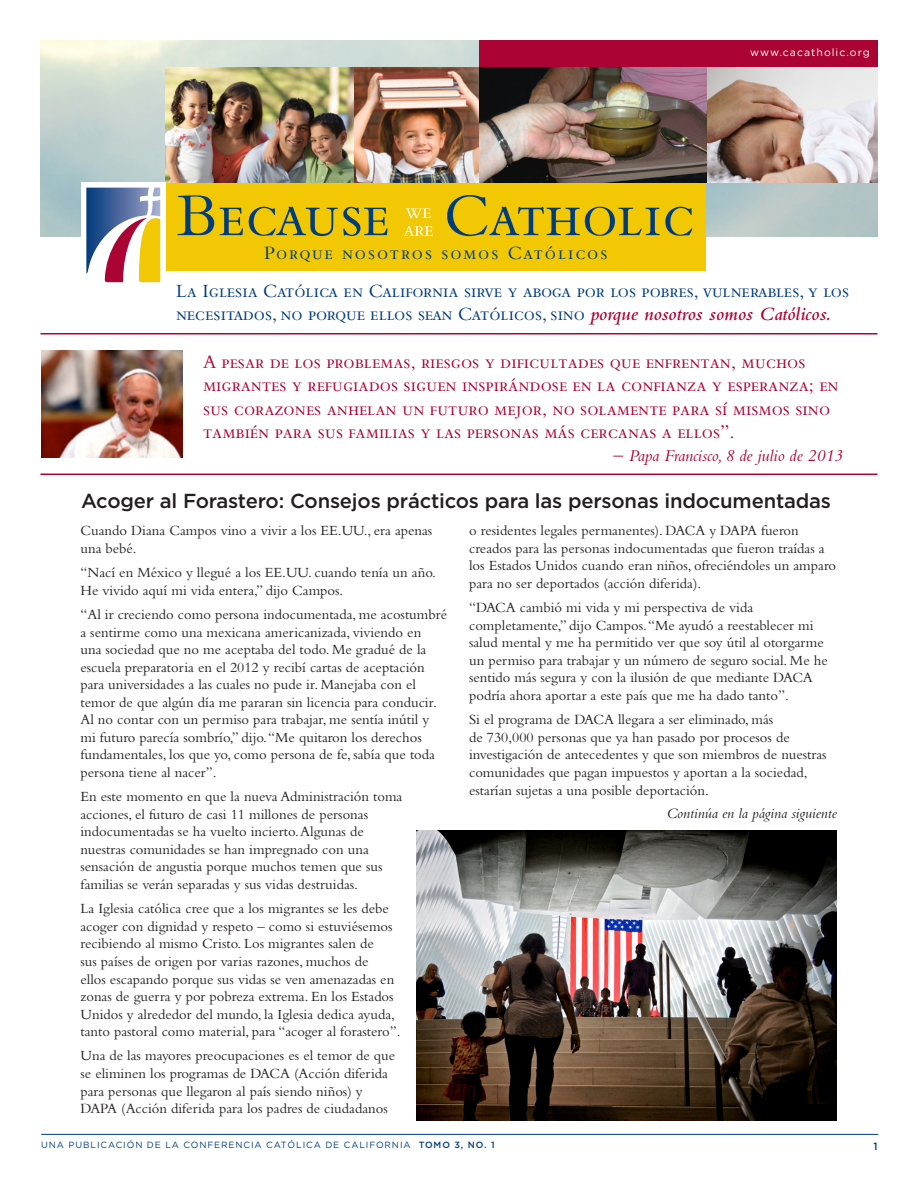
<style>
.page{position:relative;width:918px;height:1188px;background:#fff}
.page>*{position:absolute;margin:0;border:0;box-sizing:border-box;transform-origin:0 0}
.t1{font:500 20.25px "Gotham";letter-spacing:-.01em;color:#231f20}
.t2{font:19.5px/23.4px "Bembo SC";color:#ab0333}
.t3{font:19.5px/23.4px "Bembo SC";color:#013d7d}
.t4{font:19.5px "Bembo SC";letter-spacing:.08em;color:#013d7d}
.t5{font:italic 17.25px "Bembo";color:#ab0333}
.t6{font:italic 15px "Bembo";color:#231f20}
.t7{font:14.7px/17.5px "Bembo";color:#231f20}
.t8{font:10.5px "Gotham";letter-spacing:.1em;color:#fff}
.t9{font:500 10.5px "Gotham";color:#013d7d}
.t10{font:9px "Gotham";letter-spacing:.1em;color:#013d7d}
.s1{font-family:"Bembo Semibold Italic Os F";color:#ab0333}
.s2{font-family:"Bembo SC";font-style:normal;font-size:19.5px}
.s3{font-weight:500}
</style>
<div class="page">
<hr style="left:40px;top:474px;width:838px;height:1px;background:#ab0333">
<img style="left:41px;top:350px;width:142px;height:108px">
<hr style="left:41px;top:1134px;width:837px;height:1px;background:#013d7d">
<img style="left:40px;top:40px;width:838px;height:196px">
<div style="left:479px;top:40px;width:399px;height:28px;background:#ab0333"></div>
<img style="left:166px;top:68px;width:712px;height:114px">
<div style="left:166px;top:184px;width:540px;height:87px;background:#f2c805"></div>
<div style="left:81px;top:182px;width:85px;height:106px;background:#fff"></div>
<svg style="left:86px;top:188px;width:74px;height:94px"></svg>
<svg style="left:178px;top:195px;width:515px;height:41px"></svg>
<hr style="left:40px;top:333px;width:838px;height:1px;background:#ab0333">
<img style="left:417px;top:830px;width:420px;height:290px">
<h2 class="t4" style="left:264px;top:243px;width:345px">Porque nosotros somos Católicos</h2>
<p class="t8" style="left:750px;top:47px;width:121px">www.cacatholic.org</p>
<h2 class="t3" style="left:176px;top:279px;width:675px">La Iglesia Católica en California sirve y aboga por los pobres, vulnerables, y los necesitados, no porque ellos sean Católicos, sino <span class="s1">porque nosotros somos Católicos.</span></h2>
<p class="t2" style="left:203px;top:350px;width:637px">A pesar de los problemas, riesgos y dificultades que enfrentan, muchos migrantes y refugiados siguen inspirándose en la confianza y esperanza; en sus corazones anhelan un futuro mejor, no solamente para sí mismos sino también para sus familias y las personas más cercanas a ellos”.</p>
<p class="t5" style="left:614px;top:446px;width:231px"><span class="s2">–</span> Papa Francisco, 8 de julio de 2013</p>
<h1 class="t1" style="left:81px;top:489px;width:752px">Acoger al Forastero: Consejos prácticos para las personas indocumentadas</h1>
<p class="t7" style="left:80px;top:522px;width:353px">Cuando Diana Campos vino a vivir a los EE.UU., era apenas una bebé.</p>
<p class="t7" style="left:80px;top:564px;width:357px">“Nací en México y llegué a los EE.UU. cuando tenía un año.<br>He vivido aquí mi vida entera,” dijo Campos.</p>
<p class="t7" style="left:80px;top:605px;width:368px">“Al ir creciendo como persona indocumentada, me acostumbré a sentirme como una mexicana americanizada, viviendo en<br>una sociedad que no me aceptaba del todo. Me gradué de la escuela preparatoria en el 2012 y recibí cartas de aceptación para universidades a las cuales no pude ir. Manejaba con el temor de que algún día me pararan sin licencia para conducir.<br>Al no contar con un permiso para trabajar, me sentía inútil y mi futuro parecía sombrío,” dijo. “Me quitaron los derechos fundamentales, los que yo, como persona de fe, sabía que toda persona tiene al nacer”.</p>
<p class="t7" style="left:80px;top:788px;width:323px">En este momento en que la nueva Administración toma acciones, el futuro de casi 11 millones de personas indocumentadas se ha vuelto incierto. Algunas de nuestras comunidades se han impregnado con una sensación de angustia porque muchos temen que sus familias se verán separadas y sus vidas destruidas.</p>
<p class="t7" style="left:80px;top:900px;width:322px">La Iglesia católica cree que a los migrantes se les debe acoger con dignidad y respeto – como si estuviésemos recibiendo al mismo Cristo. Los migrantes salen de<br>sus países de origen por varias razones, muchos de<br>ellos escapando porque sus vidas se ven amenazadas en zonas de guerra y por pobreza extrema. En los Estados Unidos y alrededor del mundo, la Iglesia dedica ayuda, tanto pastoral como material, para “acoger al forastero”.</p>
<p class="t7" style="left:80px;top:1047px;width:316px">Una de las mayores preocupaciones es el temor de que se eliminen los programas de DACA (Acción diferida para personas que llegaron al país siendo niños) y DAPA (Acción diferida para los padres de ciudadanos</p>
<p class="t7" style="left:469px;top:522px;width:368px">o residentes legales permanentes). DACA y DAPA fueron creados para las personas indocumentadas que fueron traídas a los Estados Unidos cuando eran niños, ofreciéndoles un amparo para no ser deportados (acción diferida).</p>
<p class="t7" style="left:469px;top:599px;width:360px">“DACA cambió mi vida y mi perspectiva de vida completamente,” dijo Campos. “Me ayudó a reestablecer mi salud mental y me ha permitido ver que soy útil al otorgarme un permiso para trabajar y un número de seguro social. Me he sentido más segura y con la ilusión de que mediante DACA podría ahora aportar a este país que me ha dado tanto”.</p>
<p class="t7" style="left:469px;top:711px;width:359px">Si el programa de DACA llegara a ser eliminado, más<br>de 730,000 personas que ya han pasado por procesos de investigación de antecedentes y que son miembros de nuestras comunidades que pagan impuestos y aportan a la sociedad, estarían sujetas a una posible deportación.</p>
<p class="t6" style="left:666px;top:804px;width:172px">Continúa en la página siguiente</p>
<p class="t10" style="left:41px;top:1140px;width:455px">UNA PUBLICACIÓN DE LA CONFERENCIA CATÓLICA DE CALIFORNIA <span class="s3">TOMO 3, NO. 1</span></p>
<p class="t9" style="left:873px;top:1140px;width:6px">1</p>
</div>
